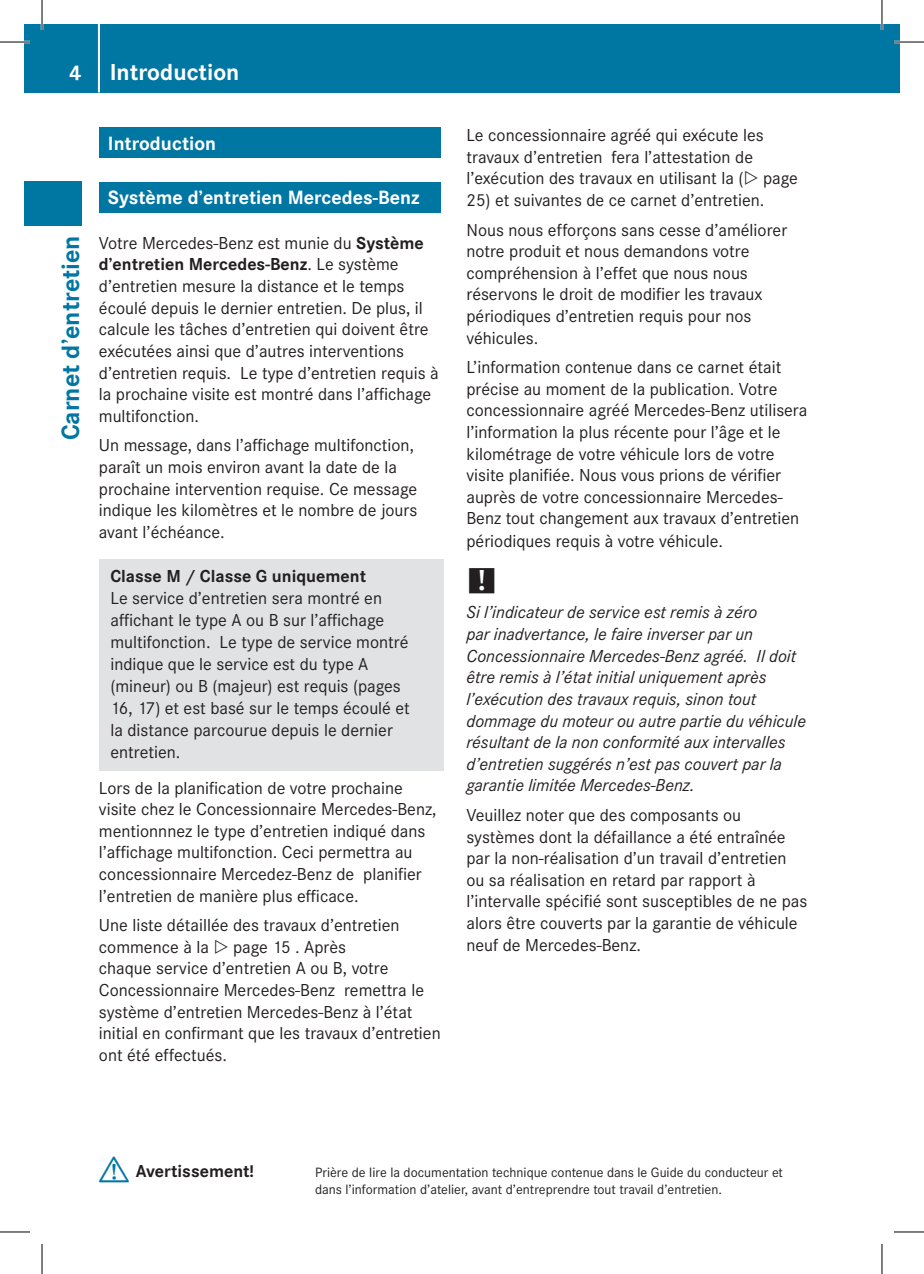
<style>
.page{position:relative;width:924px;height:1274px;background:#fff}
.page>*{position:absolute;margin:0;border:0;box-sizing:border-box;transform-origin:0 0}
.Paragraph_Style_3{font:28px "MB Symb 5";color:#231f20}
.t1{font:700 26px "Corporate S";color:#0076a3}
.t2{font:700 24px "Corporate S";color:#fff}
.t3{font:700 22px "Corporate S";color:#fff}
.t4{font:700 20px "Corporate S";color:#fff}
.Paragraph_Style_3-2{font:18px/21.6px "Corporate S";color:#231f20}
.Paragraph_Style_3-3{font:italic 18px/21.6px "Corporate S";color:#231f20}
.Paragraph_Style_3-4{font:700 18px "Corporate S";color:#231f20}
.t5{font:14px/16.8px "Corporate S";color:#231f20}
.s1{font-weight:700}
.s2{font-family:"European Pi Three"}
</style>
<div class="page">
<div style="left:24px;top:24px;width:858px;height:68px;background:#0076a3"></div>
<hr style="left:98px;top:24px;width:2px;height:68px;background:#fff">
<div style="left:24px;top:182px;width:58px;height:44px;background:#0076a3"></div>
<div style="left:882px;top:24px;width:18px;height:68px;background:#0076a3"></div>
<div style="left:99px;top:559px;width:344px;height:211px;background:#e1e2e4"></div>
<div style="left:99px;top:128px;width:341px;height:30px;background:#0076a3"></div>
<div style="left:99px;top:182px;width:341px;height:30px;background:#0076a3"></div>
<hr style="left:0;top:41px;width:30px;height:2px;background:#fff">
<hr style="left:894px;top:41px;width:30px;height:2px;background:#fff">
<hr style="left:41px;top:0;width:2px;height:30px;background:#fff">
<hr style="left:880px;top:0;width:3px;height:30px;background:#fff">
<hr style="left:0;top:42px;width:30px;height:1px;background:#000">
<hr style="left:894px;top:42px;width:30px;height:1px;background:#000">
<hr style="left:0;top:1231px;width:30px;height:1px;background:#000">
<hr style="left:894px;top:1231px;width:30px;height:1px;background:#000">
<hr style="left:42px;top:0;width:1px;height:30px;background:#000">
<hr style="left:42px;top:1243px;width:1px;height:30px;background:#000">
<hr style="left:881px;top:0;width:1px;height:30px;background:#000">
<hr style="left:881px;top:1243px;width:1px;height:30px;background:#000">
<p class="t3" style="left:69px;top:60px;width:14px">4</p>
<p class="t2" style="left:110px;top:58px;width:131px">Introduction</p>
<p class="t1" style="left:56px;top:440px;width:206px;rotate:-90deg">Carnet d’entretien</p>
<p class="t4" style="left:108px;top:132px;width:110px">Introduction</p>
<p class="t4" style="left:108px;top:186px;width:313px">Système d’entretien Mercedes-Benz</p>
<p class="Paragraph_Style_3-2" style="left:99px;top:232px;width:341px">Votre Mercedes-Benz est munie du <span class="s1">Système d’entretien Mercedes-Benz</span>. Le système d’entretien mesure la distance et le temps écoulé depuis le dernier entretien. De plus, il calcule les tâches d’entretien qui doivent être exécutées ainsi que d’autres interventions d’entretien requis. Le type d’entretien requis à la prochaine visite est montré dans l’affichage multifonction.</p>
<p class="Paragraph_Style_3-2" style="left:99px;top:435px;width:320px">Un message, dans l’affichage multifonction, paraît un mois environ avant la date de la prochaine intervention requise. Ce message indique les kilomètres et le nombre de jours avant l’échéance.</p>
<p class="Paragraph_Style_3-4" style="left:110px;top:565px;width:257px">Classe M / Classe G uniquement</p>
<p class="Paragraph_Style_3-2" style="left:110px;top:587px;width:301px">Le service d’entretien sera montré en affichant le type A ou B sur l’affichage multifonction. Le type de service montré indique que le service est du type A (mineur) ou B (majeur) est requis (pages 16, 17) et est basé sur le temps écoulé et la distance parcourue depuis le dernier entretien.</p>
<p class="Paragraph_Style_3-2" style="left:99px;top:777px;width:339px">Lors de la planification de votre prochaine visite chez le Concessionnaire Mercedes-Benz, mentionnnez le type d’entretien indiqué dans l’affichage multifonction. Ceci permettra au concessionnaire Mercedez-Benz de planifier l’entretien de manière plus efficace.</p>
<p class="Paragraph_Style_3-2" style="left:99px;top:914px;width:343px">Une liste détaillée des travaux d’entretien commence à la <span class="s2">e</span> page 15 . Après<br>chaque service d’entretien A ou B, votre Concessionnaire Mercedes-Benz remettra le système d’entretien Mercedes-Benz à l’état initial en confirmant que les travaux d’entretien ont été effectués.</p>
<p class="Paragraph_Style_3-2" style="left:466px;top:124px;width:333px">Le concessionnaire agréé qui exécute les travaux d’entretien fera l’attestation de l’exécution des travaux en utilisant la (<span class="s2">e</span> page</p>
<p class="Paragraph_Style_3-2" style="left:466px;top:189px;width:297px">25) et suivantes de ce carnet d’entretien.</p>
<p class="Paragraph_Style_3-2" style="left:466px;top:219px;width:322px">Nous nous efforçons sans cesse d’améliorer notre produit et nous demandons votre compréhension à l’effet que nous nous réservons le droit de modifier les travaux périodiques d’entretien requis pour nos véhicules.</p>
<p class="Paragraph_Style_3-2" style="left:466px;top:356px;width:342px">L’information contenue dans ce carnet était précise au moment de la publication. Votre concessionnaire agréé Mercedes-Benz utilisera l’information la plus récente pour l’âge et le kilométrage de votre véhicule lors de votre visite planifiée. Nous vous prions de vérifier auprès de votre concessionnaire Mercedes-Benz tout changement aux travaux d’entretien périodiques requis à votre véhicule.</p>
<p class="Paragraph_Style_3" style="left:466px;top:566px;width:32px">!</p>
<p class="Paragraph_Style_3-3" style="left:466px;top:602px;width:341px">Si l’indicateur de service est remis à zéro<br>par inadvertance, le faire inverser par un Concessionnaire Mercedes-Benz agréé. Il doit être remis à l’état initial uniquement après l’exécution des travaux requis, sinon tout dommage du moteur ou autre partie du véhicule résultant de la non conformité aux intervalles d’entretien suggérés n’est pas couvert par la garantie limitée Mercedes-Benz.</p>
<p class="Paragraph_Style_3-2" style="left:466px;top:804px;width:342px">Veuillez noter que des composants ou systèmes dont la défaillance a été entraînée par la non-réalisation d’un travail d’entretien ou sa réalisation en retard par rapport à l’intervalle spécifié sont susceptibles de ne pas alors être couverts par la garantie de véhicule neuf de Mercedes-Benz.</p>
<p class="Paragraph_Style_3-4" style="left:136px;top:1160px;width:120px">Avertissement!</p>
<p class="t5" style="left:315px;top:1164px;width:469px">Prière de lire la documentation technique contenue dans le Guide du conducteur et dans l’information d’atelier, avant d’entreprendre tout travail d’entretien.</p>
</div>
